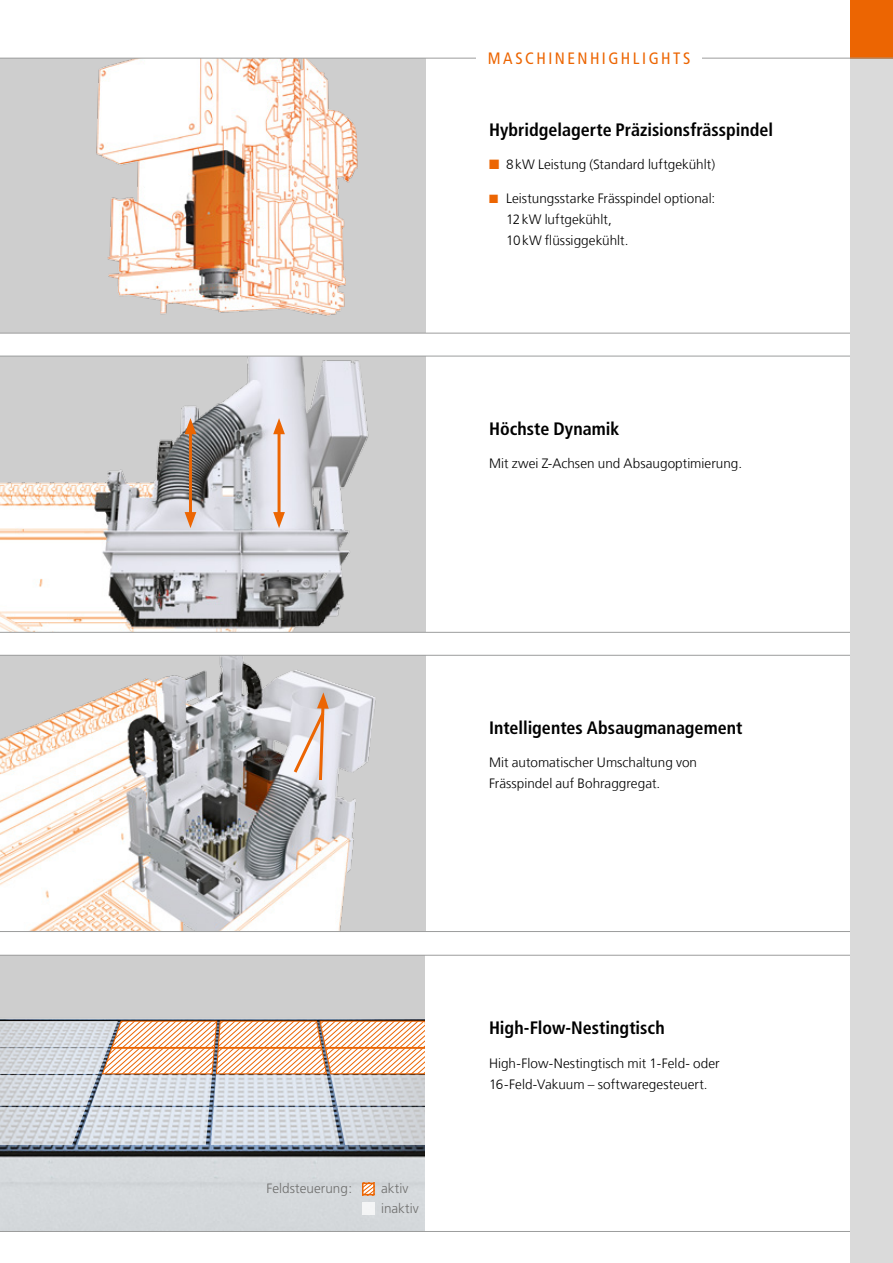
<style>
.page{position:relative;width:893px;height:1263px;background:#fff}
.page>*{position:absolute;margin:0;border:0;box-sizing:border-box;transform-origin:0 0}
.t1{font:700 condensed 18px "Frutiger";color:#000}
.t2{font:condensed 16.5px "Frutiger";letter-spacing:.15em;color:#ec6502}
.t3{font:300 13.5px/21px "Frutiger LT Com";letter-spacing:.005em;color:#000}
.t4{font:300 13.5px/19.5px "Frutiger";letter-spacing:.005em;color:#6f6f6e}
.s1{color:#ec6502}
</style>
<div class="page">
<img style="left:0;top:656px;width:425px;height:275px">
<img style="left:0;top:839px;width:7px;height:116px">
<img style="left:0;top:956px;width:425px;height:275px">
<img style="left:0;top:59px;width:425px;height:274px">
<img style="left:0;top:357px;width:425px;height:275px">
<svg style="left:0;top:1021px;width:425px;height:124px;background:#cfd3da"></svg>
<svg style="left:102px;top:1021px;width:323px;height:53px"></svg>
<hr style="left:0;top:955px;width:893px;height:1px;background:#9c9d9d">
<hr style="left:0;top:931px;width:893px;height:1px;background:#9c9d9d">
<hr style="left:0;top:1231px;width:893px;height:1px;background:#9c9d9d">
<hr style="left:0;top:356px;width:893px;height:1px;background:#9c9d9d">
<hr style="left:0;top:333px;width:893px;height:1px;background:#9c9d9d">
<hr style="left:0;top:632px;width:893px;height:1px;background:#9c9d9d">
<hr style="left:0;top:655px;width:893px;height:1px;background:#9c9d9d">
<div style="left:850px;top:0;width:43px;height:1263px;background:#dadada"></div>
<div style="left:850px;top:0;width:43px;height:58px;background:#ec6502"></div>
<hr style="left:0;top:58px;width:893px;height:1px;background:#9c9d9d">
<svg style="left:365px;top:1185px;width:7px;height:7px"></svg>
<div style="left:362px;top:1182px;width:13px;height:13px;border:2px solid #ec6502"></div>
<div style="left:362px;top:1202px;width:13px;height:13px;background:#f4f5f6"></div>
<div style="left:476px;top:43px;width:226px;height:29px;background:#fff"></div>
<hr style="left:278px;top:428px;width:3px;height:90px;background:#ec6502">
<svg style="left:273px;top:418px;width:12px;height:16px"></svg>
<svg style="left:273px;top:512px;width:12px;height:16px"></svg>
<hr style="left:189px;top:428px;width:3px;height:90px;background:#ec6502">
<svg style="left:185px;top:418px;width:11px;height:16px"></svg>
<svg style="left:185px;top:512px;width:11px;height:16px"></svg>
<svg style="left:291px;top:692px;width:38px;height:91px"></svg>
<p class="t2" style="left:488px;top:48px;width:204px">MASCHINENHIGHLIGHTS</p>
<h1 class="t1" style="left:489px;top:119px;width:286px">Hybridgelagerte Präzisionsfrässpindel</h1>
<p class="t3" style="left:489px;top:154px;width:228px"><span class="s1">■</span> 8kW Leistung (Standard luftgekühlt)</p>
<p class="t3" style="left:506px;top:188px;width:211px;text-indent:-17px"><span class="s1">■</span> Leistungsstarke Frässpindel optional:<br>12kW luftgekühlt,<br>10 kW flüssiggekühlt.</p>
<h1 class="t1" style="left:489px;top:418px;width:132px">Höchste Dynamik</h1>
<p class="t3" style="left:489px;top:453px;width:255px">Mit zwei Z-Achsen und Absaugoptimierung.</p>
<h1 class="t1" style="left:489px;top:717px;width:255px">Intelligentes Absaugmanagement</h1>
<p class="t3" style="left:489px;top:752px;width:210px">Mit automatischer Umschaltung von<br>Frässpindel auf Bohraggregat.</p>
<p class="t4" style="left:266px;top:1178px;width:87px">Feldsteuerung:</p>
<p class="t4" style="left:381px;top:1179px;width:39px">aktiv inaktiv</p>
<h1 class="t1" style="left:489px;top:1017px;width:177px">High-Flow-Nestingtisch</h1>
<p class="t3" style="left:489px;top:1053px;width:232px">High-Flow-Nestingtisch mit 1-Feld- oder<br>16-Feld-Vakuum – softwaregesteuert.</p>
</div>
